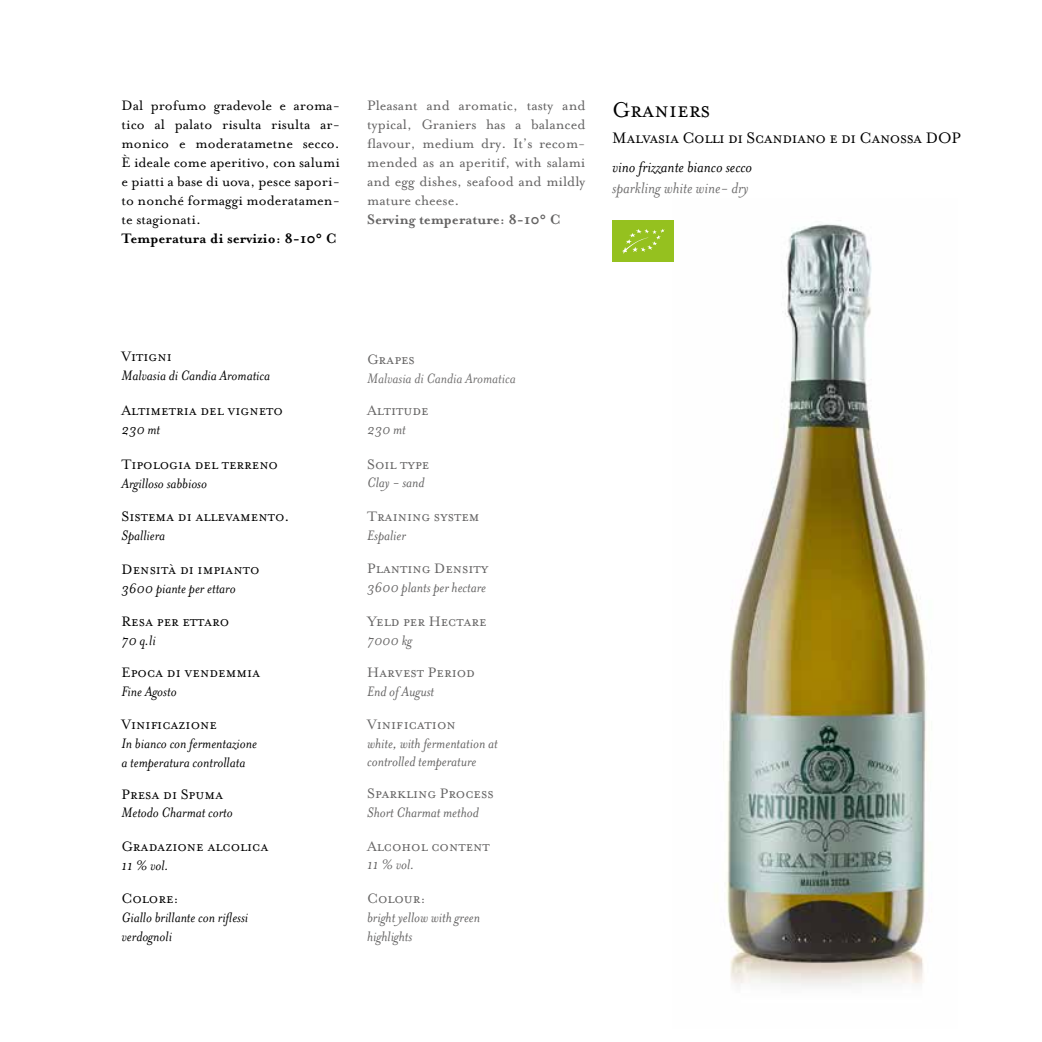
<style>
.page{position:relative;width:1042px;height:1042px;background:#fff}
.page>*{position:absolute;margin:0;border:0;box-sizing:border-box;transform-origin:0 0}
.t1{font:24.5px "Mrs Eaves Small Caps";color:#000}
.t2{font:17.5px "Mrs Eaves Small Caps";letter-spacing:-.02em;color:#000}
.t3{font:italic 17.5px "Mrs Eaves";color:#000}
.t4{font:italic 17.5px "Mrs Eaves";color:#706f6f}
.t5{font:italic 15.75px/18.9px "Mrs Eaves";color:#000}
.t6{font:15.75px/18.9px "Mrs Eaves Roman";color:#000;text-align:justify}
.t7{font:15.75px "Mrs Eaves Small Caps";color:#000}
.t8{font:italic 15.75px/18.9px "Mrs Eaves";color:#646363}
.t9{font:15.75px/18.9px "Mrs Eaves Roman";color:#646363;text-align:justify}
.t10{font:15.75px "Mrs Eaves Small Caps";color:#646363}
.t11{font:700 15.75px "Mrs Eaves";color:#000}
.t12{font:700 15.75px "Mrs Eaves";color:#646363}
.t13{font:italic 15.75px "Mrs Eaves";color:#706f6f}
</style>
<div class="page">
<img style="left:672px;top:220px;width:255px;height:766px">
<div style="left:612px;top:221px;width:62px;height:41px;background:#95c11f"></div>
<svg style="left:622px;top:229px;width:43px;height:25px"></svg>
<p class="t6" style="left:122px;top:96px;width:220px">Dal profumo gradevole e aroma&shy;tico al palato risulta risulta ar&shy;monico e moderatametne secco.<br>È ideale come aperitivo, con salumi e piatti a base di uova, pesce sapori&shy;to nonché formaggi moderatamen&shy;te stagionati.</p>
<p class="t11" style="left:122px;top:229px;width:217px">Temperatura di servizio: 8-10° C</p>
<p class="t9" style="left:367px;top:96px;width:220px">Pleasant and aromatic, tasty and typical, Graniers has a balanced flavour, medium dry. It’s recom&shy;mended as an aperitif, with salami and egg dishes, seafood and mildly mature cheese.</p>
<p class="t12" style="left:367px;top:210px;width:195px">Serving temperature: 8-10° C</p>
<h1 class="t1" style="left:612px;top:97px;width:100px">Graniers</h1>
<p class="t2" style="left:612px;top:128px;width:350px">Malvasia Colli di Scandiano e di Canossa DOP</p>
<p class="t3" style="left:612px;top:158px;width:141px">vino frizzante bianco secco</p>
<p class="t4" style="left:612px;top:179px;width:138px">sparkling white wine- dry</p>
<p class="t7" style="left:122px;top:348px;width:52px">Vitigni</p>
<p class="t5" style="left:122px;top:366px;width:150px">Malvasia di Candia Aromatica</p>
<p class="t7" style="left:122px;top:402px;width:163px">Altimetria del vigneto</p>
<p class="t5" style="left:122px;top:420px;width:40px">230 mt</p>
<p class="t7" style="left:122px;top:456px;width:158px">Tipologia del terreno</p>
<p class="t5" style="left:122px;top:474px;width:87px">Argilloso sabbioso</p>
<p class="t7" style="left:122px;top:508px;width:169px">Sistema di allevamento.</p>
<p class="t5" style="left:122px;top:526px;width:45px">Spalliera</p>
<p class="t7" style="left:122px;top:561px;width:139px">Densità di impianto</p>
<p class="t5" style="left:122px;top:578px;width:116px">3600 piante per ettaro</p>
<p class="t7" style="left:122px;top:613px;width:109px">Resa per ettaro</p>
<p class="t5" style="left:122px;top:631px;width:36px">70 q.li</p>
<p class="t7" style="left:122px;top:664px;width:140px">Epoca di vendemmia</p>
<p class="t5" style="left:122px;top:682px;width:57px">Fine Agosto</p>
<p class="t7" style="left:122px;top:716px;width:97px">Vinif icazione</p>
<p class="t5" style="left:122px;top:734px;width:137px">In bianco con fermentazione a temperatura controllata</p>
<p class="t7" style="left:122px;top:785px;width:103px">Presa di Spuma</p>
<p class="t5" style="left:122px;top:803px;width:113px">Metodo Charmat corto</p>
<p class="t7" style="left:122px;top:838px;width:148px">Gradazione alcolica</p>
<p class="t5" style="left:122px;top:856px;width:49px">11 % vol.</p>
<p class="t7" style="left:122px;top:890px;width:59px">Colore:</p>
<p class="t5" style="left:122px;top:908px;width:128px">Giallo brillante con riflessi verdognoli</p>
<p class="t10" style="left:367px;top:351px;width:49px">Grapes</p>
<p class="t13" style="left:367px;top:370px;width:150px">Malvasia di Candia Aromatica</p>
<p class="t10" style="left:367px;top:402px;width:63px">Altitude</p>
<p class="t8" style="left:367px;top:420px;width:40px">230 mt</p>
<p class="t10" style="left:367px;top:456px;width:64px">Soil type</p>
<p class="t8" style="left:367px;top:473px;width:59px">Clay - sand</p>
<p class="t10" style="left:367px;top:508px;width:114px">Training system</p>
<p class="t8" style="left:367px;top:526px;width:40px">Espalier</p>
<p class="t10" style="left:367px;top:560px;width:123px">Planting Density</p>
<p class="t8" style="left:367px;top:578px;width:121px">3600 plants per hectare</p>
<p class="t10" style="left:367px;top:613px;width:121px">Yeld per Hectare</p>
<p class="t8" style="left:367px;top:631px;width:46px">7000 kg</p>
<p class="t10" style="left:367px;top:664px;width:109px">Harvest Period</p>
<p class="t8" style="left:367px;top:681px;width:68px">End of August</p>
<p class="t10" style="left:367px;top:716px;width:90px">Vinif ication</p>
<p class="t8" style="left:367px;top:733px;width:132px">white, with fermentation at controlled temperature</p>
<p class="t10" style="left:367px;top:785px;width:128px">Sparkling Process</p>
<p class="t8" style="left:367px;top:803px;width:113px">Short Charmat method</p>
<p class="t10" style="left:367px;top:838px;width:124px">Alcohol content</p>
<p class="t8" style="left:367px;top:855px;width:49px">11 % vol.</p>
<p class="t10" style="left:367px;top:890px;width:60px">Colour:</p>
<p class="t8" style="left:367px;top:908px;width:115px">bright yellow with green highlights</p>
</div>
